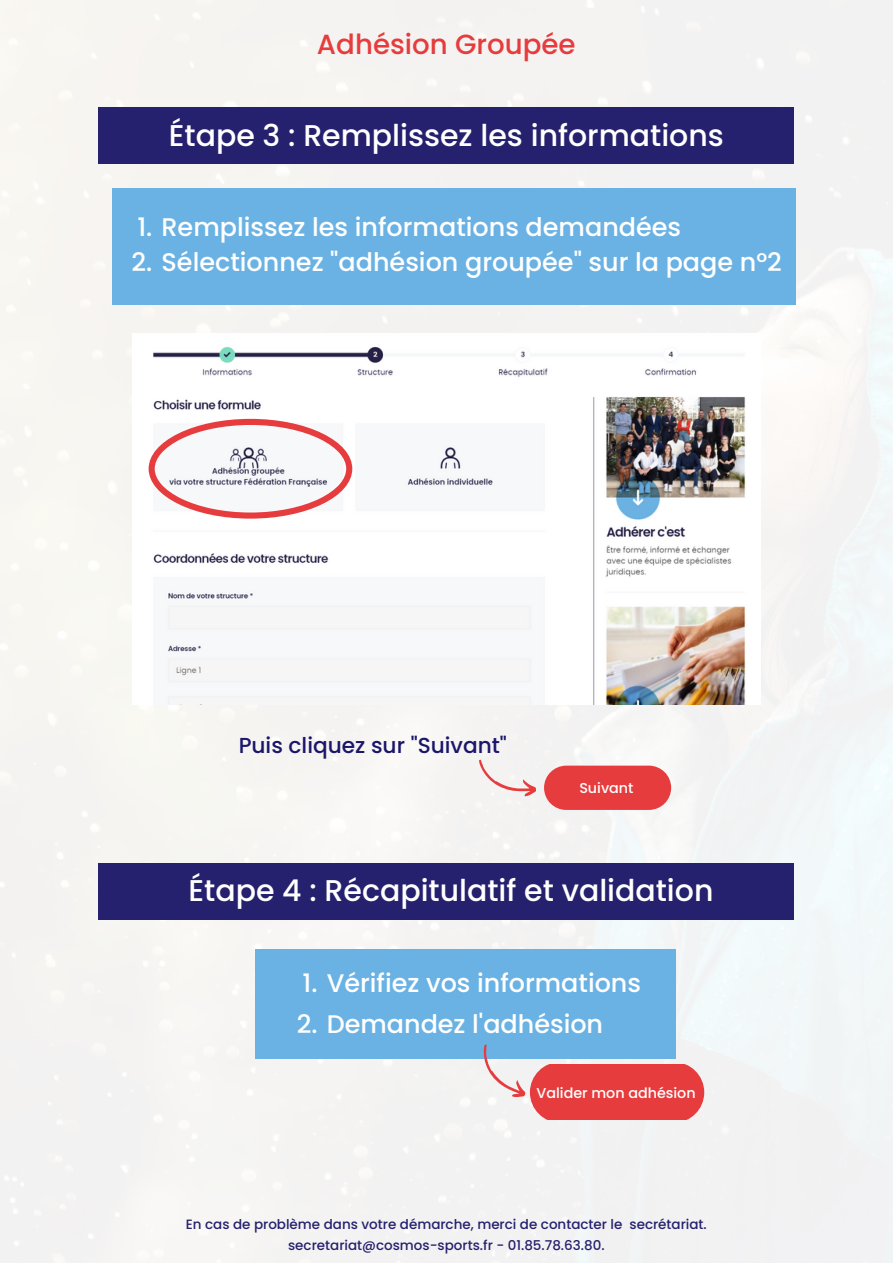
<style>
.page{position:relative;width:893px;height:1264px;background:#fff}
.page>*{position:absolute;margin:0;border:0;box-sizing:border-box;transform-origin:0 0}
.t1{font:500 30px "Poppins";color:#fff}
.t2{font:500 27.75px "Poppins";color:#e63c3d}
.t3{font:500 25.5px "Poppins";color:#fff}
.t4{font:500 21.75px "Poppins";color:#1b166a}
.t5{font:500 14.25px "Poppins";color:#fff}
.t6{font:500 13.5px/21.3px "Poppins";color:#25206e;text-align:center}
</style>
<div class="page">
<div style="left:0;top:0;width:892px;height:1262px;background:#f4f4f2"></div>
<div style="left:255px;top:949px;width:420px;height:109px;background:#6ab2e4"></div>
<svg style="left:472px;top:1043px;width:232px;height:76px"></svg>
<div style="left:99px;top:863px;width:694px;height:56px;background:#26216e"></div>
<svg style="left:472px;top:759px;width:67px;height:42px"></svg>
<div style="left:544px;top:765px;width:127px;height:45px;background:#e63c3d;border-radius:22px"></div>
<div style="left:99px;top:108px;width:694px;height:56px;background:#26216e"></div>
<img style="left:132px;top:333px;width:628px;height:371px">
<svg style="left:149px;top:419px;width:203px;height:99px"></svg>
<div style="left:216px;top:486px;width:67px;height:19px;background:#f6f8fa"></div>
<div style="left:112px;top:188px;width:683px;height:117px;background:#6ab2e4"></div>
<p class="t2" style="left:317px;top:25px;width:260px">Adhésion Groupée</p>
<p class="t1" style="left:169px;top:114px;width:556px">Étape 3 : Remplissez les informations</p>
<p class="t3" style="left:137px;top:209px;width:545px">1. Remplissez les informations demandées</p>
<p class="t3" style="left:131px;top:244px;width:652px">2. Sélectionnez "adhésion groupée" sur la page n°2</p>
<p class="t4" style="left:239px;top:729px;width:270px">Puis cliquez sur "Suivant"</p>
<p class="t5" style="left:579px;top:778px;width:56px">Suivant</p>
<p class="t1" style="left:188px;top:869px;width:526px">Étape 4 : Récapitulatif et validation</p>
<p class="t3" style="left:302px;top:965px;width:340px">1. Vérifiez vos informations</p>
<p class="t3" style="left:297px;top:1006px;width:308px">2. Demandez l'adhésion</p>
<p class="t5" style="left:536px;top:1082px;width:160px">Valider mon adhésion</p>
<p class="t6" style="left:186px;top:1213px;width:522px">En cas de problème dans votre démarche, merci de contacter le secrétariat. secretariat@cosmos-sports.fr - 01.85.78.63.80.</p>
</div>
